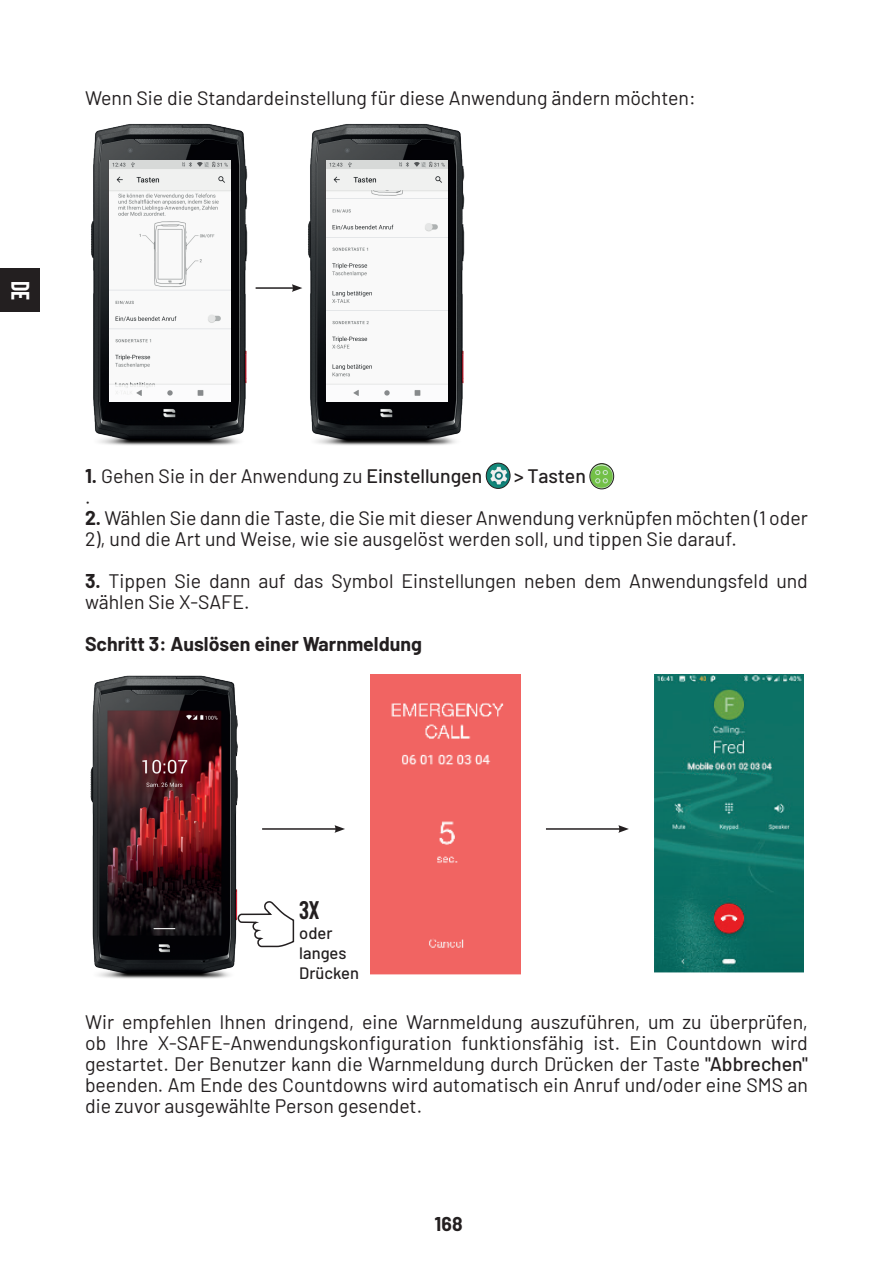
<style>
.page{position:relative;width:893px;height:1263px;background:#fff}
.page>*{position:absolute;margin:0;border:0;box-sizing:border-box;transform-origin:0 0}
.t1{font:700 25.5px "Bison";color:#fff}
.t2{font:700 25.5px "Bison";color:#231f20}
.t3{font:19.5px/21px "Barlow";color:#231f20}
.t4{font:700 19.5px "Barlow";color:#231f20}
.t5{font:500 19.5px "Barlow";color:#231f20}
.t6{font:500 16.5px/19.8px "Barlow";color:#231f20}
.s1{font-weight:700}
.s2{font-weight:500}
</style>
<div class="page">
<div style="left:0;top:268px;width:40px;height:43px;background:#231f20"></div>
<img style="left:91px;top:124px;width:165px;height:322px">
<hr style="left:256px;top:287px;width:38px;height:2px;background:#231f20">
<svg style="left:292px;top:284px;width:10px;height:8px"></svg>
<img style="left:308px;top:124px;width:157px;height:322px">
<img style="left:110px;top:161px;width:120px;height:241px">
<img style="left:327px;top:160px;width:120px;height:241px">
<img style="left:486px;top:463px;width:24px;height:25px">
<div style="left:486px;top:463px;width:24px;height:25px;border:1px solid #231f20;border-radius:50%"></div>
<img style="left:590px;top:464px;width:24px;height:25px">
<div style="left:590px;top:463px;width:24px;height:26px;border:1px solid #231f20;border-radius:50%"></div>
<img style="left:90px;top:675px;width:148px;height:304px">
<div style="left:371px;top:675px;width:149px;height:300px;background:#f16462"></div>
<img style="left:655px;top:675px;width:149px;height:298px">
<hr style="left:262px;top:828px;width:75px;height:2px;background:#231f20">
<svg style="left:334px;top:825px;width:11px;height:8px"></svg>
<hr style="left:546px;top:828px;width:75px;height:2px;background:#231f20">
<svg style="left:618px;top:825px;width:11px;height:8px"></svg>
<svg style="left:236px;top:900px;width:59px;height:48px"></svg>
<p class="t3" style="left:85px;top:86px;width:612px">Wenn Sie die Standardeinstellung für diese Anwendung ändern möchten:</p>
<h1 class="t1" style="left:36px;top:281px;width:21px;rotate:90deg">DE</h1>
<p class="t3" style="left:85px;top:464px;width:399px"><span class="s1">1.</span> Gehen Sie in der Anwendung zu <span class="s2">Einstellungen</span></p>
<p class="t5" style="left:514px;top:461px;width:73px">&gt; Tasten</p>
<p class="t3" style="left:85px;top:485px;width:7px">.</p>
<p class="t3" style="left:85px;top:506px;width:724px"><span class="s1">2.</span> Wählen Sie dann die Taste, die Sie mit dieser Anwendung verknüpfen möchten (1 oder<br>2), und die Art und Weise, wie sie ausgelöst werden soll, und tippen Sie darauf.</p>
<p class="t3" style="left:85px;top:569px;width:724px"><span class="s1">3.</span> Tippen Sie dann auf das Symbol Einstellungen neben dem Anwendungsfeld und wählen Sie X-SAFE.</p>
<p class="t4" style="left:85px;top:629px;width:338px">Schritt 3: Auslösen einer Warnmeldung</p>
<h1 class="t2" style="left:299px;top:894px;width:22px">3x</h1>
<p class="t6" style="left:299px;top:922px;width:61px">oder langes<br>Drücken</p>
<p class="t3" style="left:85px;top:1010px;width:724px;text-align:justify">Wir empfehlen Ihnen dringend, eine Warnmeldung auszuführen, um zu überprüfen, ob Ihre X-SAFE-Anwendungskonfiguration funktionsfähig ist. Ein Countdown wird gestartet. Der Benutzer kann die Warnmeldung durch Drücken der Taste <span class="s2">"Abbrechen" </span>beenden. Am Ende des Countdowns wird automatisch ein Anruf und/oder eine SMS an die zuvor ausgewählte Person gesendet.</p>
<p class="t4" style="left:435px;top:1210px;width:29px">168</p>
</div>
